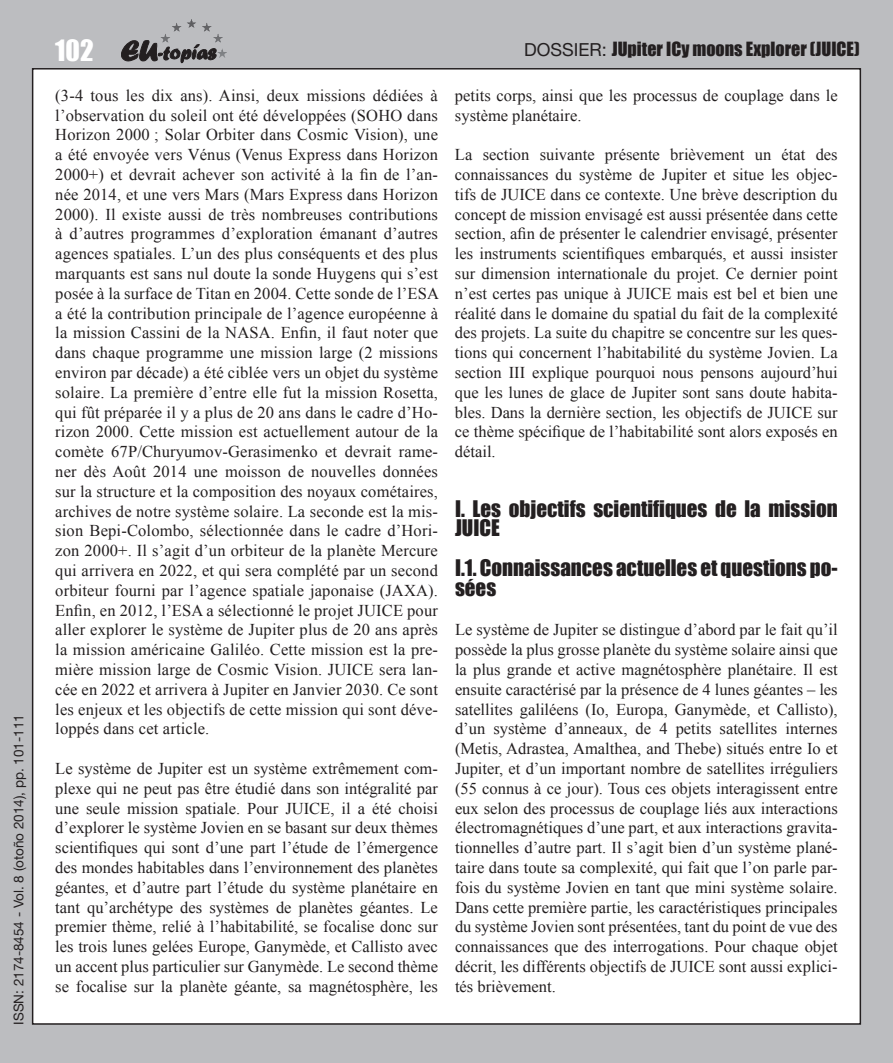
<style>
.page{position:relative;width:893px;height:1063px;background:#bcbdc0}
.page>*{position:absolute;margin:0;border:0;box-sizing:border-box;transform-origin:0 0}
.t1{font:27px "Impact";color:#fff}
.t2{font:21px/19.8px "Impact";color:#231f20}
.t3{font:18px "Impact";color:#231f20}
.t4{font:16.5px/19.8px "Times New Roman";color:#231f20;text-align:justify}
.t5{font:13.5px "Helvetica Neue";color:#231f20}
.s1{font-family:"Helvetica Neue"}
</style>
<div class="page">
<div style="left:33px;top:69px;width:827px;height:955px;background:#fff"></div>
<svg style="left:121px;top:40px;width:95px;height:23px"></svg>
<hr style="left:161px;top:19px;width:66px;height:1px;background:#58595b">
<hr style="left:161px;top:20px;width:66px;height:1px;background:#59595c">
<hr style="left:161px;top:21px;width:66px;height:1px;background:#5a5a5d">
<hr style="left:161px;top:22px;width:66px;height:1px;background:#5c5c5f">
<hr style="left:161px;top:23px;width:66px;height:1px;background:#5d5d60">
<hr style="left:161px;top:24px;width:66px;height:1px;background:#5f5f62">
<hr style="left:161px;top:25px;width:66px;height:1px;background:#606063">
<hr style="left:161px;top:26px;width:66px;height:1px;background:#626265">
<hr style="left:161px;top:27px;width:66px;height:1px;background:#636366">
<hr style="left:161px;top:28px;width:66px;height:1px;background:#646467">
<hr style="left:161px;top:29px;width:66px;height:1px;background:#656568">
<hr style="left:161px;top:30px;width:66px;height:1px;background:#666669">
<hr style="left:161px;top:31px;width:66px;height:1px;background:#67676a">
<hr style="left:161px;top:32px;width:66px;height:1px;background:#68686b">
<hr style="left:161px;top:33px;width:66px;height:1px;background:#696a6d">
<hr style="left:161px;top:34px;width:66px;height:1px;background:#6a6b6e">
<hr style="left:161px;top:35px;width:66px;height:1px;background:#6c6c6f">
<hr style="left:161px;top:36px;width:66px;height:1px;background:#6c6d70">
<hr style="left:161px;top:37px;width:66px;height:1px;background:#6e6f72">
<hr style="left:161px;top:38px;width:66px;height:1px;background:#6f7073">
<hr style="left:161px;top:39px;width:66px;height:1px;background:#707174">
<hr style="left:161px;top:40px;width:66px;height:1px;background:#717275">
<hr style="left:161px;top:41px;width:66px;height:1px;background:#727376">
<hr style="left:161px;top:42px;width:66px;height:1px;background:#737477">
<hr style="left:161px;top:43px;width:66px;height:1px;background:#747578">
<hr style="left:161px;top:44px;width:66px;height:1px;background:#75777a">
<hr style="left:161px;top:45px;width:66px;height:1px;background:#76787b">
<hr style="left:161px;top:46px;width:66px;height:1px;background:#78797c">
<hr style="left:161px;top:47px;width:66px;height:1px;background:#787a7d">
<hr style="left:161px;top:48px;width:66px;height:1px;background:#7a7c7f">
<hr style="left:161px;top:49px;width:66px;height:1px;background:#7b7d80">
<hr style="left:161px;top:50px;width:66px;height:1px;background:#7b7d80">
<hr style="left:161px;top:51px;width:66px;height:1px;background:#7d7f82">
<hr style="left:161px;top:52px;width:66px;height:1px;background:#7e8083">
<hr style="left:161px;top:53px;width:66px;height:1px;background:#7f8184">
<hr style="left:161px;top:54px;width:66px;height:1px;background:#818386">
<hr style="left:161px;top:55px;width:66px;height:1px;background:#818386">
<hr style="left:161px;top:56px;width:66px;height:1px;background:#828487">
<hr style="left:161px;top:57px;width:66px;height:1px;background:#848689">
<p class="t5" style="left:11px;top:1025px;width:312px;rotate:-90deg">ISSN: 2174-8454 - Vol. 8 (otoño 2014), pp. 101-111</p>
<h1 class="t1" style="left:55px;top:29px;width:40px">102</h1>
<p class="t3" style="left:524px;top:35px;width:337px"><span class="s1">DOSSIER:</span> JUpiter ICy moons Explorer (JUICE)</p>
<p class="t4" style="left:55px;top:85px;width:385px">(3-4 tous les dix ans). Ainsi, deux missions dédiées à l’observation du soleil ont été développées (SOHO dans Horizon 2000 ; Solar Orbiter dans Cosmic Vision), une a été envoyée vers Vénus (Venus Express dans Horizon 2000+) et devrait achever son activité à la fin de l’an&shy;née 2014, et une vers Mars (Mars Express dans Horizon 2000). Il existe aussi de très nombreuses contributions à d’autres programmes d’exploration émanant d’autres agences spatiales. L’un des plus conséquents et des plus marquants est sans nul doute la sonde Huygens qui s’est posée à la surface de Titan en 2004. Cette sonde de l’ESA a été la contribution principale de l’agence européenne à la mission Cassini de la NASA. Enfin, il faut noter que dans chaque programme une mission large (2 missions environ par décade) a été ciblée vers un objet du système solaire. La première d’entre elle fut la mission Rosetta, qui fût préparée il y a plus de 20 ans dans le cadre d’Ho&shy;rizon 2000. Cette mission est actuellement autour de la comète 67P/Churyumov-Gerasimenko et devrait rame&shy;ner dès Août 2014 une moisson de nouvelles données sur la structure et la composition des noyaux cométaires, archives de notre système solaire. La seconde est la mis&shy;sion Bepi-Colombo, sélectionnée dans le cadre d’Hori&shy;zon 2000+. Il s’agit d’un orbiteur de la planète Mercure qui arrivera en 2022, et qui sera complété par un second orbiteur fourni par l’agence spatiale japonaise (JAXA).<br>Enfin, en 2012, l’ESA a sélectionné le projet JUICE pour aller explorer le système de Jupiter plus de 20 ans après la mission américaine Galiléo. Cette mission est la pre&shy;mière mission large de Cosmic Vision. JUICE sera lan&shy;cée en 2022 et arrivera à Jupiter en Janvier 2030. Ce sont les enjeux et les objectifs de cette mission qui sont déve&shy;loppés dans cet article.</p>
<p class="t4" style="left:55px;top:758px;width:384px">Le système de Jupiter est un système extrêmement com&shy;plexe qui ne peut pas être étudié dans son intégralité par une seule mission spatiale. Pour JUICE, il a été choisi d’explorer le système Jovien en se basant sur deux thèmes scientifiques qui sont d’une part l’étude de l’émergence des mondes habitables dans l’environnement des planètes géantes, et d’autre part l’étude du système planétaire en tant qu’archétype des systèmes de planètes géantes. Le premier thème, relié à l’habitabilité, se focalise donc sur les trois lunes gelées Europe, Ganymède, et Callisto avec un accent plus particulier sur Ganymède. Le second thème se focalise sur la planète géante, sa magnétosphère, les</p>
<p class="t4" style="left:455px;top:85px;width:384px">petits corps, ainsi que les processus de couplage dans le système planétaire.</p>
<p class="t4" style="left:455px;top:144px;width:384px">La section suivante présente brièvement un état des connaissances du système de Jupiter et situe les objec&shy;tifs de JUICE dans ce contexte. Une brève description du concept de mission envisagé est aussi présentée dans cette section, afin de présenter le calendrier envisagé, présenter les instruments scientifiques embarqués, et aussi insister sur dimension internationale du projet. Ce dernier point n’est certes pas unique à JUICE mais est bel et bien une réalité dans le domaine du spatial du fait de la complexité des projets. La suite du chapitre se concentre sur les ques&shy;tions qui concernent l’habitabilité du système Jovien. La section III explique pourquoi nous pensons aujourd’hui que les lunes de glace de Jupiter sont sans doute habita&shy;bles. Dans la dernière section, les objectifs de JUICE sur ce thème spécifique de l’habitabilité sont alors exposés en détail.</p>
<p class="t2" style="left:455px;top:498px;width:384px">I. Les objectifs scientifiques de la mission<br>JUICE</p>
<p class="t2" style="left:455px;top:557px;width:384px">I.1. Connaissances actuelles et questions po&shy;sées</p>
<p class="t4" style="left:455px;top:620px;width:384px">Le système de Jupiter se distingue d’abord par le fait qu’il possède la plus grosse planète du système solaire ainsi que la plus grande et active magnétosphère planétaire. Il est ensuite caractérisé par la présence de 4 lunes géantes – les satellites galiléens (Io, Europa, Ganymède, et Callisto), d’un système d’anneaux, de 4 petits satellites internes (Metis, Adrastea, Amalthea, and Thebe) situés entre Io et Jupiter, et d’un important nombre de satellites irréguliers (55 connus à ce jour). Tous ces objets interagissent entre eux selon des processus de couplage liés aux interactions électromagnétiques d’une part, et aux interactions gravita&shy;tionnelles d’autre part. Il s’agit bien d’un système plané&shy;taire dans toute sa complexité, qui fait que l’on parle par&shy;fois du système Jovien en tant que mini système solaire.<br>Dans cette première partie, les caractéristiques principales du système Jovien sont présentées, tant du point de vue des connaissances que des interrogations. Pour chaque objet décrit, les différents objectifs de JUICE sont aussi explici&shy;tés brièvement.</p>
</div>
